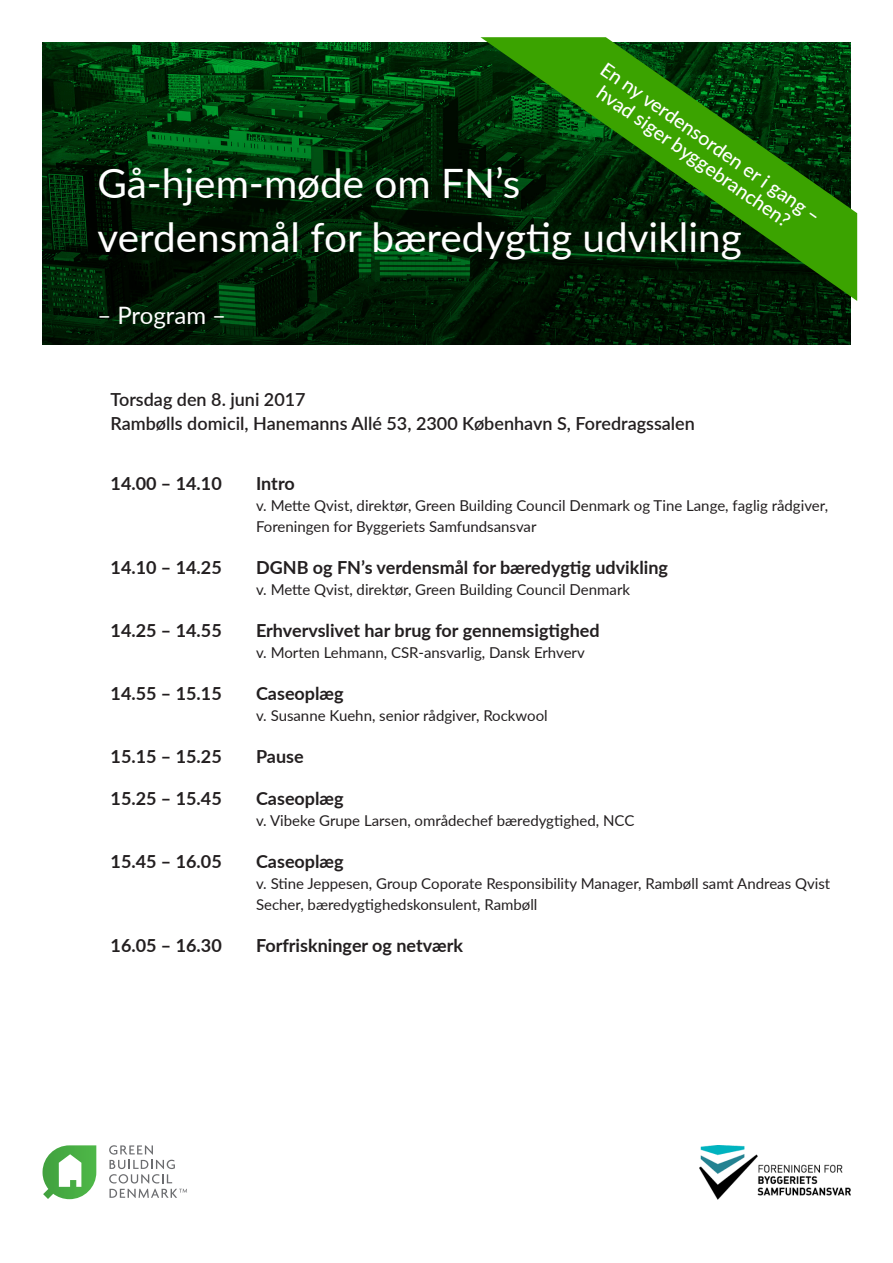
<style>
.page{position:relative;width:893px;height:1263px;background:#fff}
.page>*{position:absolute;margin:0;border:0;box-sizing:border-box;transform-origin:0 0}
.t1{font:40.5px/54px "Lato";color:#fff}
.t2{font:24px "Lato";letter-spacing:-.005em;color:#fff}
.t3{font:500 19.5px/21px "Lato";color:#fff}
.t4{font:700 18px "Lato";color:#231f20}
.t5{font:600 18px "Lato";color:#231f20}
.t6{font:15px/21px "Lato";color:#231f20}
</style>
<div class="page">
<svg style="left:43px;top:43px;width:807px;height:301px;background:#002807"></svg>
<svg style="left:480px;top:37px;width:377px;height:264px;background:#164f0a"></svg>
<svg style="left:43px;top:1145px;width:53px;height:54px"></svg>
<svg style="left:109px;top:1145px;width:66px;height:38px"></svg>
<svg style="left:109px;top:1189px;width:78px;height:9px"></svg>
<img style="left:699px;top:1145px;width:151px;height:54px">
<p class="t3" style="left:618px;top:64px;width:254px;text-indent:-10px;rotate:35deg">En ny verdensorden er i gang – hvad siger byggebranchen?</p>
<p class="t1" style="left:97px;top:155px;width:646px">Gå-hjem-møde om FN’s<br>verdensmål for bæredygtig udvikling</p>
<p class="t2" style="left:97px;top:299px;width:130px">– Program –</p>
<p class="t5" style="left:111px;top:387px;width:197px">Torsdag den 8. juni 2017</p>
<p class="t5" style="left:111px;top:411px;width:586px">Rambølls domicil, Hanemanns Allé 53, 2300 København S, Foredragssalen</p>
<p class="t4" style="left:111px;top:471px;width:113px">14.00 – 14.10</p>
<p class="t4" style="left:256px;top:471px;width:40px">Intro</p>
<p class="t6" style="left:256px;top:495px;width:573px">v. Mette Qvist, direktør, Green Building Council Denmark og Tine Lange, faglig rådgiver,</p>
<p class="t6" style="left:256px;top:516px;width:282px">Foreningen for Byggeriets Samfundsansvar</p>
<p class="t4" style="left:111px;top:555px;width:113px">14.10 – 14.25</p>
<p class="t4" style="left:256px;top:555px;width:414px">DGNB og FN’s verdensmål for bæredygtig udvikling</p>
<p class="t6" style="left:256px;top:579px;width:376px">v. Mette Qvist, direktør, Green Building Council Denmark</p>
<p class="t4" style="left:111px;top:618px;width:113px">14.25 – 14.55</p>
<p class="t4" style="left:256px;top:618px;width:345px">Erhvervslivet har brug for gennemsigtighed</p>
<p class="t6" style="left:256px;top:642px;width:330px">v. Morten Lehmann, CSR-ansvarlig, Dansk Erhverv</p>
<p class="t4" style="left:111px;top:681px;width:113px">14.55 – 15.15</p>
<p class="t4" style="left:256px;top:681px;width:89px">Caseoplæg</p>
<p class="t6" style="left:256px;top:705px;width:293px">v. Susanne Kuehn, senior rådgiver, Rockwool</p>
<p class="t4" style="left:111px;top:744px;width:113px">15.15 – 15.25</p>
<p class="t4" style="left:256px;top:744px;width:49px">Pause</p>
<p class="t4" style="left:111px;top:786px;width:113px">15.25 – 15.45</p>
<p class="t4" style="left:256px;top:786px;width:89px">Caseoplæg</p>
<p class="t6" style="left:256px;top:810px;width:380px">v. Vibeke Grupe Larsen, områdechef bæredygtighed, NCC</p>
<p class="t4" style="left:111px;top:849px;width:113px">15.45 – 16.05</p>
<p class="t4" style="left:256px;top:849px;width:89px">Caseoplæg</p>
<p class="t6" style="left:256px;top:873px;width:576px">v. Stine Jeppesen, Group Coporate Responsibility Manager, Rambøll samt Andreas Qvist<br>Secher, bæredygtighedskonsulent, Rambøll</p>
<p class="t4" style="left:111px;top:933px;width:113px">16.05 – 16.30</p>
<p class="t4" style="left:256px;top:933px;width:208px">Forfriskninger og netværk</p>
</div>
